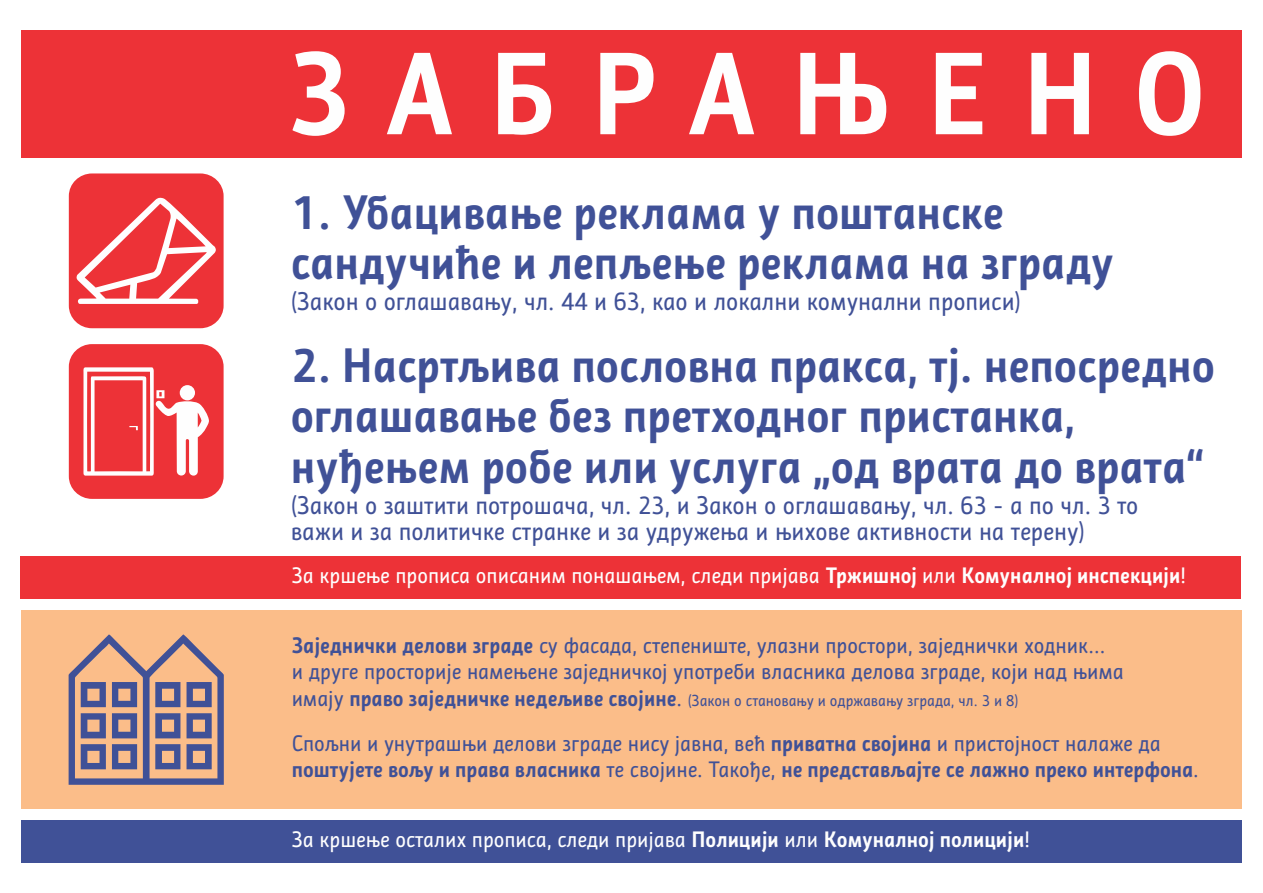
<style>
.page{position:relative;width:1263px;height:893px;background:#fff}
.page>*{position:absolute;margin:0;border:0;box-sizing:border-box;transform-origin:0 0}
.t1{font:700 109.95px "Influ BG";letter-spacing:.32em;color:#fefefe}
.t2{font:700 45.45px/50.1px "Influ BG";color:#405197}
.t3{font:24px/26.4px "Influ BG";color:#405197}
.t4{font:21px/26.2px "Influ BG";color:#405197}
.t5{font:21px "Influ BG";color:#fefefe}
.t6{font:15px "Influ BG";color:#405197}
.s1{font-weight:700}
.s2{font-size:21px}
.s3{font-weight:700;font-size:21px}
</style>
<div class="page">
<div style="left:21px;top:610px;width:1221px;height:199px;background:#fbbd89"></div>
<div style="left:20px;top:556px;width:1221px;height:43px;background:#ed3237"></div>
<div style="left:21px;top:30px;width:1221px;height:127px;background:#ed3237"></div>
<div style="left:21px;top:821px;width:1221px;height:42px;background:#405197"></div>
<div style="left:69px;top:173px;width:155px;height:155px;background:#ed3237;border-radius:23px"></div>
<div style="left:69px;top:344px;width:155px;height:155px;background:#ed3237;border-radius:23px"></div>
<svg style="left:83px;top:367px;width:126px;height:109px"></svg>
<svg style="left:69px;top:634px;width:155px;height:151px"></svg>
<svg style="left:76px;top:197px;width:140px;height:107px"></svg>
<h1 class="t1" style="left:289px;top:51px;width:919px">ЗАБРАЊЕНО</h1>
<h2 class="t2" style="left:291px;top:192px;width:825px">1. Убацивање реклама у поштанске сандучиће и лепљење реклама на зграду</h2>
<p class="t3" style="left:291px;top:291px;width:732px">(Закон о оглашавању, чл. 44 и 63, као и локални комунални прописи)</p>
<h2 class="t2" style="left:291px;top:345px;width:926px">2. Насртљива пословна пракса, тј. непосредно оглашавање без претходног пристанка, нуђењем робе или услуга „од врата до врата“</h2>
<p class="t3" style="left:291px;top:494px;width:849px">(Закон о заштити потрошача, чл. 23, и Закон о оглашавању, чл. 63 - а по чл. 3 то важи и за политичке странке и за удружења и њихове активности на терену)</p>
<p class="t5" style="left:292px;top:567px;width:896px">За кршење прописа описаним понашањем, следи пријава <span class="s1">Тржишној</span> или <span class="s1">Комуналној инспекцији</span>!</p>
<p class="t4" style="left:292px;top:634px;width:834px"><span class="s1">Заједнички делови зграде</span> су фасада, степениште, улазни простори, заједнички ходник...<br>и друге просторије намењене заједничкој употреби власника делова зграде, који над њима</p>
<p class="t6" style="left:292px;top:694px;width:728px"><span class="s2">имају</span> <span class="s3">право заједничке недељиве својине</span><span class="s2">.</span> (Закон о становању и одржавању зграда, чл. 3 и 8)</p>
<p class="t4" style="left:292px;top:732px;width:909px">Спољни и унутрашњи делови зграде нису јавна, већ <span class="s1">приватна својина</span> и пристојност налаже да <span class="s1">поштујете вољу и права власника</span> те својине. Такође, <span class="s1">не представљајте се лажно преко интерфона</span>.</p>
<p class="t5" style="left:291px;top:831px;width:740px">За кршење осталих прописа, следи пријава <span class="s1">Полицији</span> или <span class="s1">Комуналној полицији</span>!</p>
</div>
